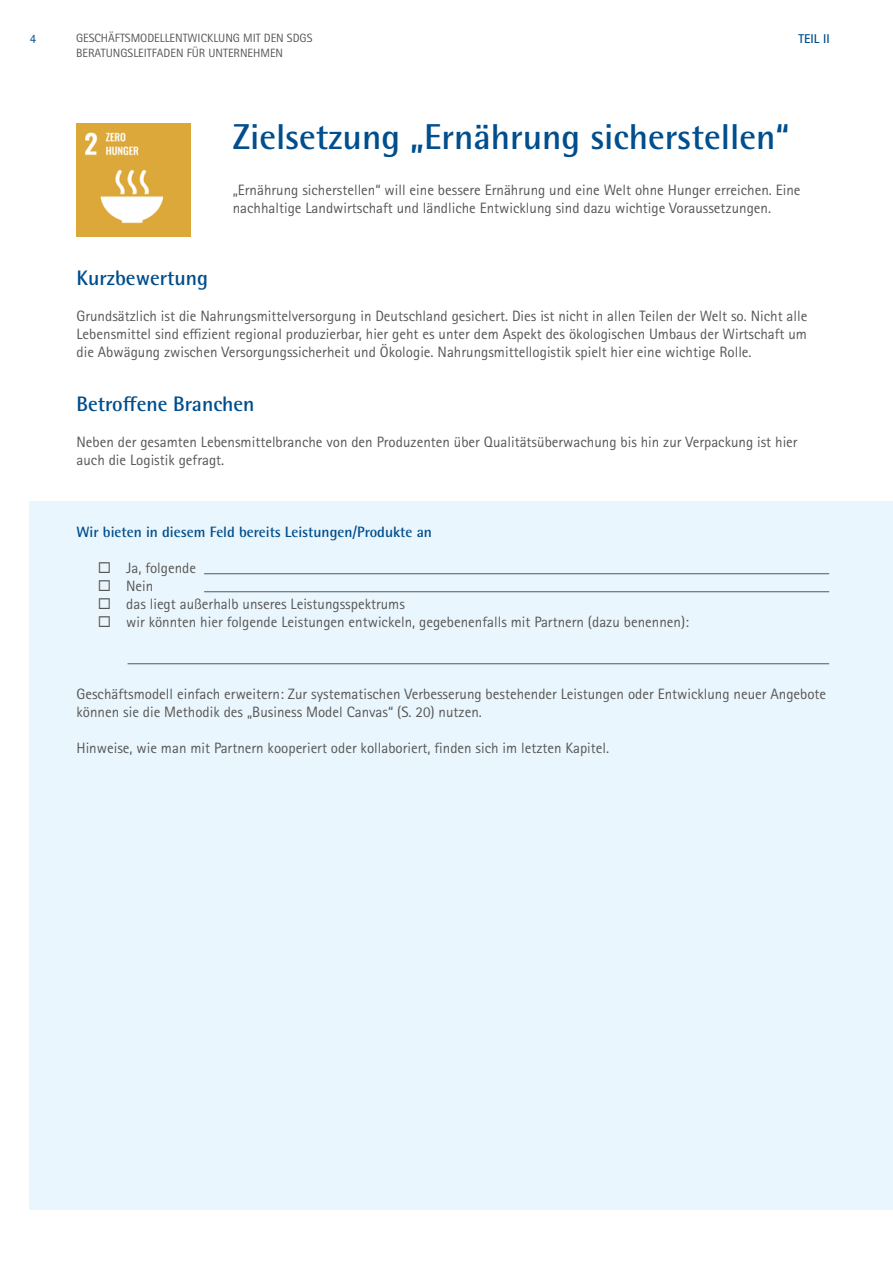
<style>
.page{position:relative;width:893px;height:1263px;background:#fff}
.page>*{position:absolute;margin:0;border:0;box-sizing:border-box;transform-origin:0 0}
.Headline{font:700 36px "Rotis Semi Sans Pro";color:#004e8d}
.Zwischenüberschrift{font:700 21px "Rotis Semi Sans Pro";color:#004e8d}
.Fließtext{font:15px/18px "Rotis Sans Serif Pro";color:#575756}
.Headline_Fliesstext{font:700 15px "Rotis Semi Sans Pro";color:#004e8d}
.t1{font:700 12.75px "Rotis Sans Serif Pro";color:#004e8d}
.t2{font:12.75px "Rotis Sans Serif Pro";color:#004e8d}
.t3{font:12px/14.4px "Rotis Sans Serif Pro";color:#575756}
</style>
<div class="page">
<div style="left:30px;top:501px;width:863px;height:709px;background:#eaf6fd"></div>
<hr style="left:204px;top:573px;width:625px;height:1px;background:#575756">
<hr style="left:204px;top:591px;width:625px;height:1px;background:#575756">
<hr style="left:128px;top:663px;width:701px;height:1px;background:#575756">
<img style="left:77px;top:123px;width:113px;height:114px">
<p class="t2" style="left:30px;top:31px;width:8px">4</p>
<p class="t3" style="left:76px;top:31px;width:238px">GESCHÄFTSMODELLENTWICKLUNG MIT DEN SDGS<br>BERATUNGSLEITFADEN FÜR UNTERNEHMEN</p>
<p class="t1" style="left:798px;top:31px;width:33px">TEIL II</p>
<p class="Headline" style="left:233px;top:114px;width:558px">Zielsetzung „Ernährung sicherstellen“</p>
<p class="Fließtext" style="left:233px;top:181px;width:569px">„Ernährung sicherstellen“ will eine bessere Ernährung und eine Welt ohne Hunger erreichen. Eine nachhaltige Landwirtschaft und ländliche Entwicklung sind dazu wichtige Voraussetzungen.</p>
<p class="Zwischenüberschrift" style="left:77px;top:265px;width:133px">Kurzbewertung</p>
<p class="Fließtext" style="left:77px;top:307px;width:732px;text-align:justify">Grundsätzlich ist die Nahrungsmittelversorgung in Deutschland gesichert. Dies ist nicht in allen Teilen der Welt so. Nicht alle Lebensmittel sind effizient regional produzierbar, hier geht es unter dem Aspekt des ökologischen Umbaus der Wirtschaft um die Abwägung zwischen Versorgungssicherheit und Ökologie. Nahrungsmittellogistik spielt hier eine wichtige Rolle.</p>
<p class="Zwischenüberschrift" style="left:77px;top:391px;width:180px">Betroffene Branchen</p>
<p class="Fließtext" style="left:77px;top:433px;width:723px">Neben der gesamten Lebensmittelbranche von den Produzenten über Qualitätsüberwachung bis hin zur Verpackung ist hier auch die Logistik gefragt.</p>
<p class="Headline_Fliesstext" style="left:77px;top:523px;width:357px">Wir bieten in diesem Feld bereits Leistungen/Produkte an</p>
<p class="Fließtext" style="left:98px;top:559px;width:100px">◻ Ja, folgende</p>
<p class="Fließtext" style="left:98px;top:577px;width:57px">◻ Nein</p>
<p class="Fließtext" style="left:98px;top:595px;width:309px">◻ das liegt außerhalb unseres Leistungsspektrums</p>
<p class="Fließtext" style="left:98px;top:613px;width:593px">◻ wir könnten hier folgende Leistungen entwickeln, gegebenenfalls mit Partnern (dazu benennen):</p>
<p class="Fließtext" style="left:77px;top:685px;width:751px">Geschäftsmodell einfach erweitern: Zur systematischen Verbesserung bestehender Leistungen oder Entwicklung neuer Angebote können sie die Methodik des „Business Model Canvas“ (S. 20) nutzen.</p>
<p class="Fließtext" style="left:77px;top:739px;width:534px">Hinweise, wie man mit Partnern kooperiert oder kollaboriert, finden sich im letzten Kapitel.</p>
</div>
